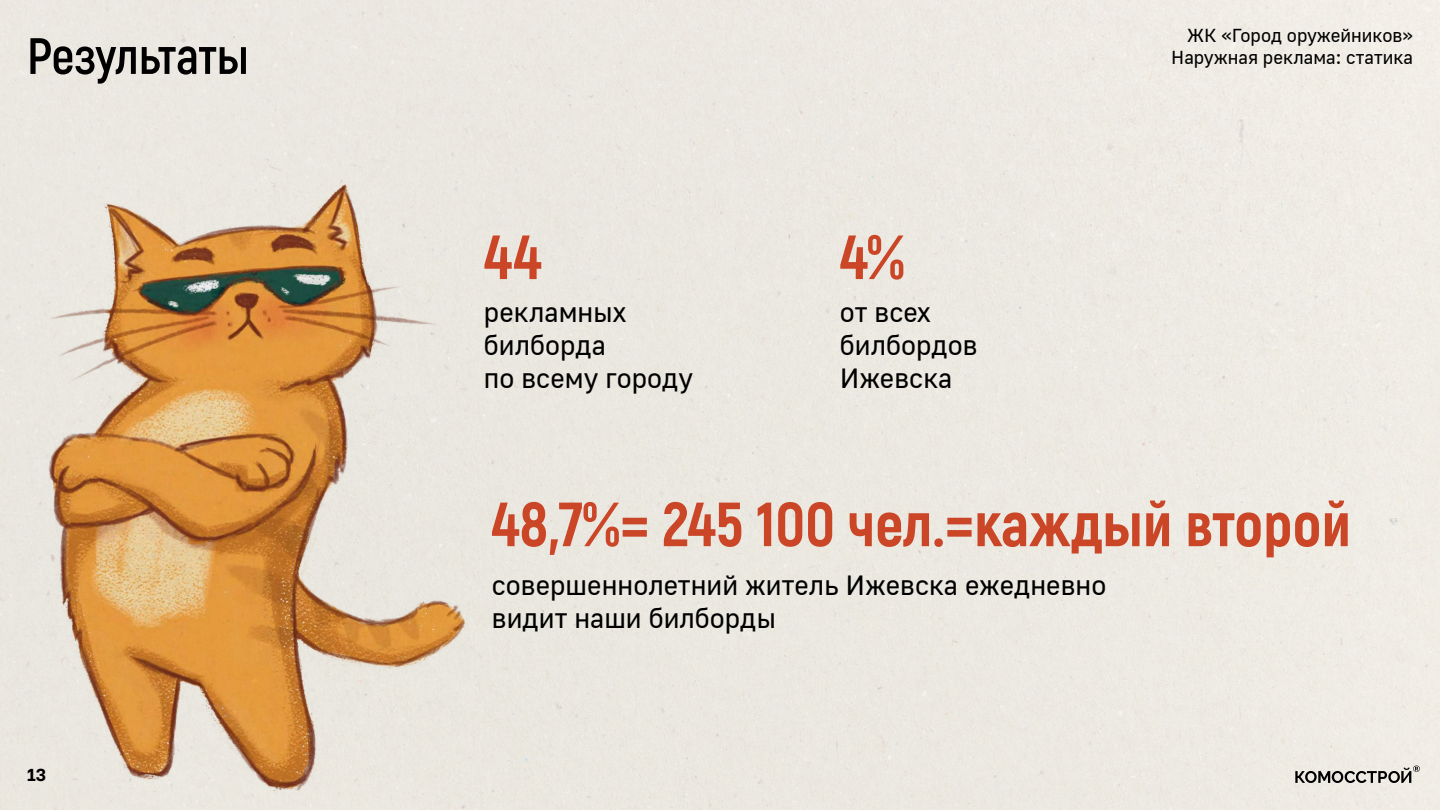
<style>
.page{position:relative;width:1440px;height:810px;background:#fff}
.page>*{position:absolute;margin:0;border:0;box-sizing:border-box;transform-origin:0 0}
.t1{font:800 62.25px "Akrobat";color:#cb4527}
.t2{font:700 51px "Akrobat";letter-spacing:-.015em;color:#000}
.t3{font:27.75px/33.3px "Golos UI";color:#000}
.t4{font:18.75px/22.5px "Golos UI";color:#000;text-align:right}
.t5{font:17.25px "Golos Text VF";color:#000}
</style>
<div class="page">
<img style="left:0;top:0;width:1440px;height:810px">
<svg style="left:1295px;top:766px;width:125px;height:17px"></svg>
<h2 class="t2" style="left:27px;top:24px;width:224px">Результаты</h2>
<p class="t4" style="left:1171px;top:24px;width:243px">ЖК «Город оружейников»<br>Наружная реклама: статика</p>
<h1 class="t1" style="left:484px;top:218px;width:59px">44</h1>
<h1 class="t1" style="left:840px;top:218px;width:66px">4%</h1>
<p class="t3" style="left:484px;top:295px;width:211px">рекламных билборда<br>по всему городу</p>
<p class="t3" style="left:840px;top:295px;width:139px">от всех билбордов<br>Ижевска</p>
<h1 class="t1" style="left:492px;top:485px;width:861px">48,7%= 245 100 чел.=каждый второй</h1>
<p class="t5" style="left:27px;top:765px;width:21px">13</p>
<p class="t3" style="left:492px;top:568px;width:616px">совершеннолетний житель Ижевска ежедневно видит наши билборды</p>
</div>
